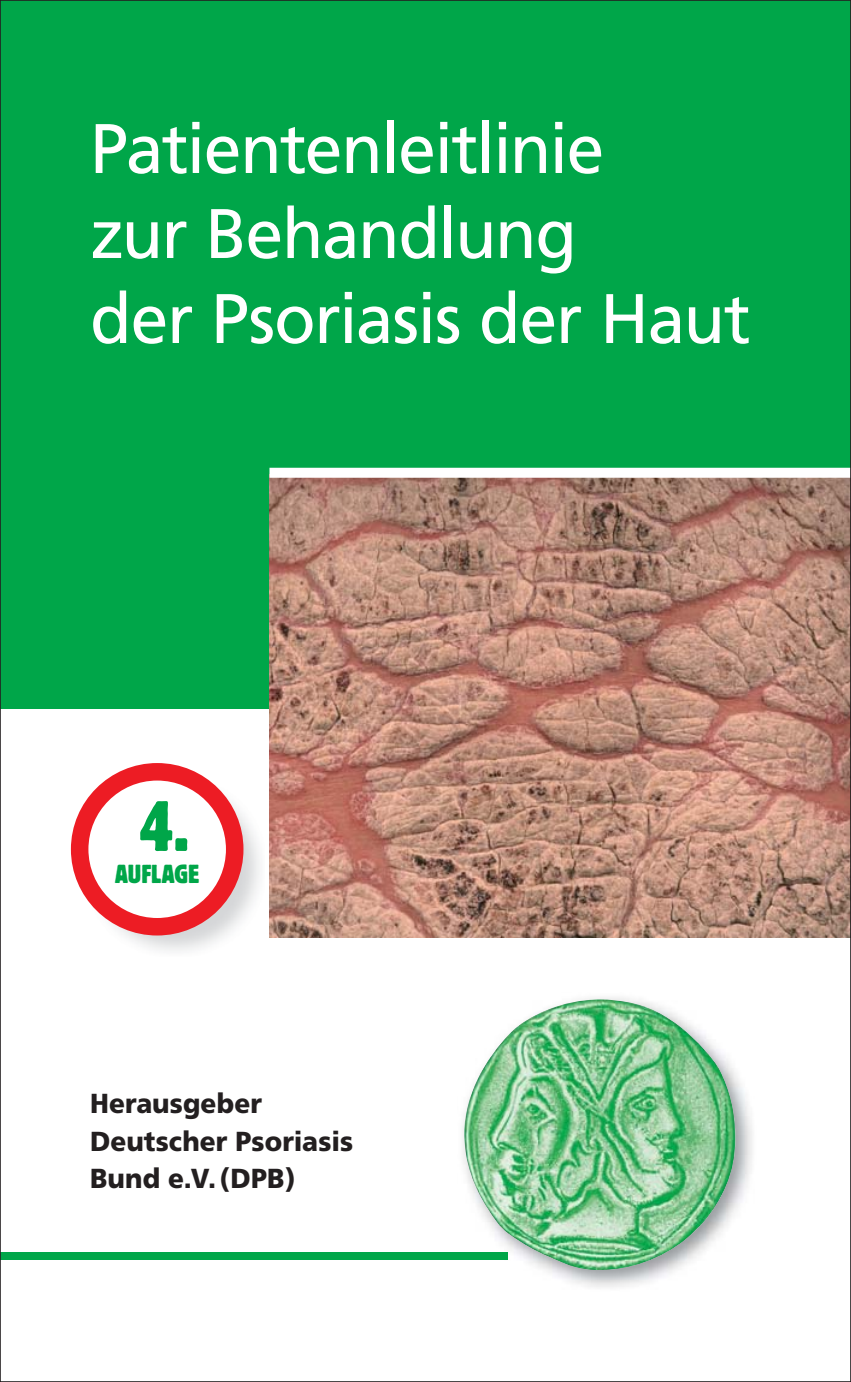
<style>
.page{position:relative;width:851px;height:1382px;background:#fff}
.page>*{position:absolute;margin:0;border:0;box-sizing:border-box;transform-origin:0 0}
.t1{font:condensed 75px "Block T";color:#00a649}
.t2{font:70px/85px "Frutiger";letter-spacing:-.025em;color:#fff}
.t3{font:900 27.5px/37.5px "Frutiger";letter-spacing:.005em;color:#231f20;scale:.95 1}
.t4{font:condensed 27.5px "Block T";color:#00a649}
</style>
<div class="page">
<div style="left:0;top:1252px;width:507px;height:8px;background:#00a649"></div>
<div style="left:0;top:0;width:850px;height:709px;background:#00a649"></div>
<img style="left:462px;top:997px;width:290px;height:290px">
<img style="left:462px;top:1252px;width:2px;height:8px">
<img style="left:464px;top:999px;width:271px;height:271px">
<img style="left:269px;top:478px;width:579px;height:459px">
<div style="left:269px;top:468px;width:581px;height:10px;background:#fff"></div>
<img style="left:82px;top:774px;width:178px;height:177px">
<div style="left:80px;top:772px;width:155px;height:155px;background:#fff;border-radius:50%"></div>
<div style="left:71px;top:763px;width:172px;height:172px;border:18px solid #ed1c24;border-radius:50%"></div>
<p class="t2" style="left:90px;top:112px;width:662px">Patientenleitlinie<br>zur Behandlung<br>der Psoriasis der Haut</p>
<p class="t1" style="left:139px;top:805px;width:52px">4.</p>
<p class="t4" style="left:115px;top:867px;width:86px">AUFLAGE</p>
<p class="t3" style="left:90px;top:1087px;width:278px">Herausgeber<br>Deutscher Psoriasis<br>Bund e.V.(DPB)</p>
</div>
